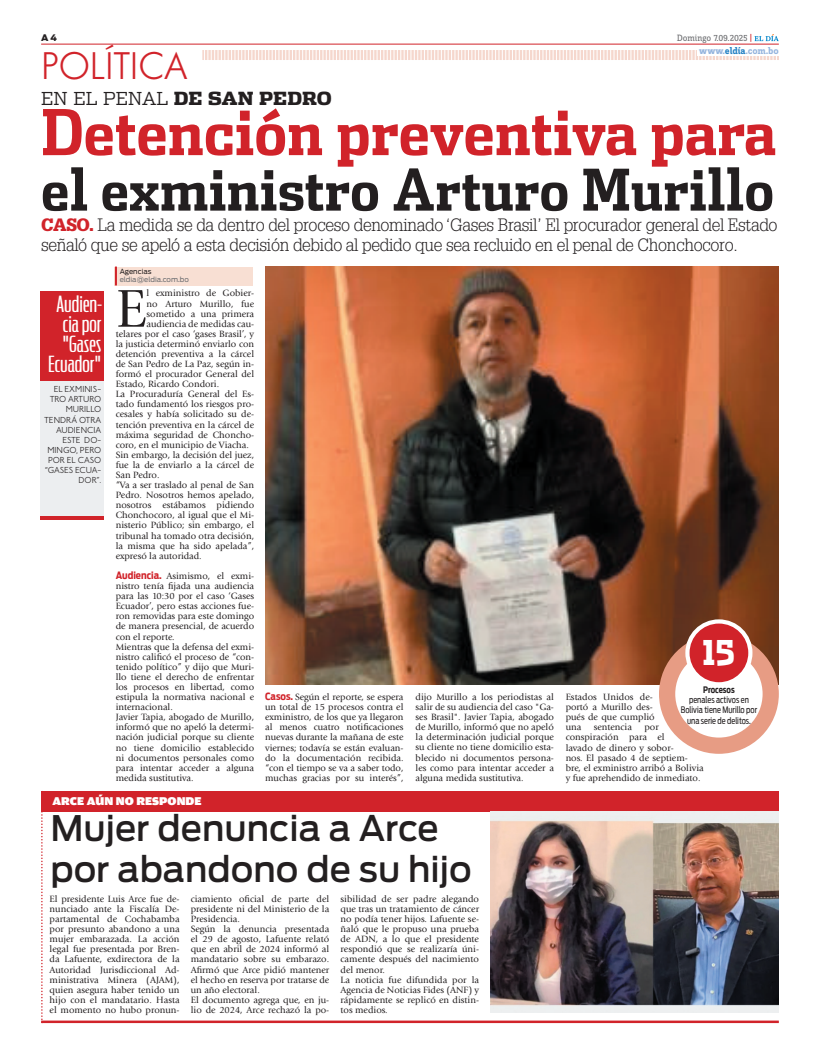
<style>
.page{position:relative;width:820px;height:1056px;background:#fff}
.page>*{position:absolute;margin:0;border:0;box-sizing:border-box;transform-origin:0 0}
.t1{font:700 63px "Dispatch Cond";letter-spacing:-.005em;color:#d1232a}
.t2{font:700 57.3px "Dispatch Cond";color:#231f20}
.t3{font:55.4px "Giovanni";color:#231f20}
.t4{font:500 35px/40.4px "Antenna";color:#231f20}
.t5{font:35px "Cg Futura Maxi Lt";color:#d1232a}
.t6{font:900 34px "Dispatch";color:#fff;scale:.8 1}
.t7{font:300 22px/20.2px "Antenna Comp";color:#fff;text-align:right;scale:1.4 1}
.t8{font:900 18px "Dispatch";color:#231f20}
.t9{font:300 17.5px/20.2px "Glypha";letter-spacing:-.02em;color:#231f20}
.t10{font:900 12px "Amplitude Wide";color:#fff}
.t11{font:700 10px "Zine Slab Dis";color:#95b5de}
.t12{font:9.5px/10.1px "Giovanni";color:#231f20}
.t13{font:9.5px "Zine Slab Dis";letter-spacing:-.01em;color:#6c6d70}
.t14{font:300 9px/10.1px "Johnston ITC";color:#231f20;text-align:right}
.t15{font:9px/10.5px "Antenna Cond";color:#231f20;text-align:center;scale:.9 1}
.t16{font:900 9px "Antenna";color:#231f20}
.t17{font:7px/8px "Antenna";color:#6c6d70}
.s1{font-weight:300}
.s2{color:#d1232a}
.s3{color:#2783c5}
.s4{font-weight:900;color:#d1232a}
.s5{color:#231f20}
.s6{font-family:"Antenna Cond";font-weight:700;font-size:10px;color:#d1232a}
.s7{font-weight:700}
</style>
<div class="page">
<div style="left:41px;top:791px;width:737px;height:20px;background:#d1232a"></div>
<img style="left:490px;top:811px;width:288px;height:201px">
<hr style="left:41px;top:1020px;width:737px;height:3px;background:#d1232a">
<svg style="left:41px;top:811px;width:2px;height:211px"></svg>
<div style="left:115px;top:267px;width:138px;height:18px;background:#f8dfd3"></div>
<svg style="left:115px;top:267px;width:2px;height:18px"></svg>
<img style="left:266px;top:266px;width:512px;height:419px">
<div style="left:658px;top:634px;width:120px;height:120px;background:#e79c84;border-radius:50%"></div>
<div style="left:675px;top:650px;width:87px;height:88px;background:#fff;border-radius:50%"></div>
<div style="left:687px;top:621px;width:63px;height:63px;background:#d1232a;border-radius:50%"></div>
<div style="left:685px;top:619px;width:67px;height:67px;border:4px solid #fff;border-radius:50%"></div>
<div style="left:41px;top:362px;width:63px;height:154px;background:#eceef0"></div>
<div style="left:41px;top:291px;width:63px;height:90px;background:#d1232a"></div>
<hr style="left:41px;top:516px;width:63px;height:3px;background:#d1232a">
<svg style="left:202px;top:50px;width:576px;height:10px"></svg>
<hr style="left:41px;top:44px;width:737px;height:1px;background:#d1232a">
<div style="left:696px;top:46px;width:82px;height:9px;background:#fff"></div>
<svg style="left:754px;top:34px;width:24px;height:7px"></svg>
<p class="t16" style="left:41px;top:33px;width:17px">A 4</p>
<p class="t5" style="left:41px;top:45px;width:148px">POLÍTICA</p>
<p class="t8" style="left:41px;top:85px;width:292px"><span class="s1">EN EL PENAL</span> DE SAN PEDRO</p>
<p class="t13" style="left:676px;top:34px;width:77px">Domingo 7.09.2025 <span class="s2">|</span></p>
<p class="t11" style="left:699px;top:45px;width:81px">www.<span class="s3">eldía</span>.com.bo</p>
<p class="t1" style="left:41px;top:93px;width:736px">Detención preventiva para</p>
<p class="t2" style="left:41px;top:154px;width:734px">el exministro Arturo Murillo</p>
<p class="t9" style="left:41px;top:214px;width:737px"><span class="s4">CASO.</span> La medida se da dentro del proceso denominado ‘Gases Brasil’ El procurador general del Estado señaló que se apeló a esta decisión debido al pedido que sea recluido en el penal de Chonchocoro.</p>
<p class="t7" style="left:48px;top:293px;width:40px">Audien&shy;cia por "Gases<br>Ecuador"</p>
<p class="t14" style="left:44px;top:384px;width:59px">EL EXMINIS-<br>TRO ARTURO<br>MURILLO<br>TENDRÁ OTRA<br>AUDIENCIA<br>ESTE DO-<br>MINGO, PERO<br>POR EL CASO “GASES ECUA-<br>DOR”.</p>
<p class="t17" style="left:120px;top:268px;width:71px"><span class="s5">Agencias </span>eldia@eldia.com.bo</p>
<p class="t3" style="left:116px;top:277px;width:32px">E</p>
<p class="t12" style="left:146px;top:288px;width:109px">l exministro de Gobier-</p>
<p class="t12" style="left:146px;top:298px;width:109px">no Arturo Murillo, fue</p>
<p class="t12" style="left:146px;top:309px;width:109px">sometido a una primera</p>
<p class="t12" style="left:146px;top:319px;width:109px">audiencia de medidas cau-</p>
<p class="t12" style="left:116px;top:329px;width:140px">telares por el caso ‘gases Brasil’, y</p>
<p class="t12" style="left:116px;top:339px;width:140px">la justicia determinó enviarlo con</p>
<p class="t12" style="left:116px;top:349px;width:140px">detención preventiva a la cárcel</p>
<p class="t12" style="left:116px;top:359px;width:140px">de San Pedro de La Paz, según in-</p>
<p class="t12" style="left:116px;top:369px;width:140px">formó el procurador General del</p>
<p class="t12" style="left:116px;top:379px;width:105px">Estado, Ricardo Condori.</p>
<p class="t12" style="left:116px;top:389px;width:140px">La Procuraduría General del Es-</p>
<p class="t12" style="left:116px;top:399px;width:140px">tado fundamentó los riesgos pro-</p>
<p class="t12" style="left:116px;top:409px;width:140px">cesales y había solicitado su de-</p>
<p class="t12" style="left:116px;top:419px;width:140px">tención preventiva en la cárcel de</p>
<p class="t12" style="left:116px;top:430px;width:140px">máxima seguridad de Choncho-</p>
<p class="t12" style="left:116px;top:440px;width:134px">coro, en el municipio de Viacha.</p>
<p class="t12" style="left:116px;top:450px;width:140px">Sin embargo, la decisión del juez,</p>
<p class="t12" style="left:116px;top:460px;width:140px">fue la de enviarlo a la cárcel de</p>
<p class="t12" style="left:116px;top:470px;width:45px">San Pedro.</p>
<p class="t12" style="left:116px;top:480px;width:140px">“Va a ser traslado al penal de San</p>
<p class="t12" style="left:116px;top:490px;width:140px">Pedro. Nosotros hemos apelado,</p>
<p class="t12" style="left:116px;top:500px;width:140px">nosotros estábamos pidiendo</p>
<p class="t12" style="left:116px;top:510px;width:140px">Chonchocoro, al igual que el Mi-</p>
<p class="t12" style="left:116px;top:520px;width:140px">nisterio Público; sin embargo, el</p>
<p class="t12" style="left:116px;top:530px;width:140px">tribunal ha tomado otra decisión,</p>
<p class="t12" style="left:116px;top:541px;width:140px">la misma que ha sido apelada”,</p>
<p class="t12" style="left:116px;top:551px;width:88px">expresó la autoridad.</p>
<p class="t12" style="left:116px;top:571px;width:140px"><span class="s6">Audiencia.</span> Asimismo, el exmi&shy;nistro tenía fijada una audiencia para las 10:30 por el caso ‘Gases<br>Ecuador’, pero estas acciones fue&shy;ron removidas para este domingo de manera presencial, de acuerdo con el reporte.<br>Mientras que la defensa del exmi&shy;nistro calificó el proceso de “con&shy;tenido político” y dijo que Muri&shy;llo tiene el derecho de enfrentar los procesos en libertad, como estipula la normativa nacional e internacional.<br>Javier Tapia, abogado de Murillo, informó que no apeló la determi&shy;nación judicial porque su cliente no tiene domicilio establecido ni documentos personales como para intentar acceder a alguna medida sustitutiva.</p>
<p class="t10" style="left:52px;top:794px;width:150px">ARCE AÚN NO RESPONDE</p>
<p class="t6" style="left:702px;top:628px;width:42px">15</p>
<p class="t15" style="left:680px;top:684px;width:86px"><span class="s7">Procesos<br></span>penales activos en<br>Bolivia tiene Murillo por una serie de delitos.</p>
<p class="t12" style="left:265px;top:692px;width:140px;text-align:justify"><span class="s6">Casos.</span> Según el reporte, se espera un total de 15 procesos contra el exministro, de los que ya llegaron al menos cuatro notificaciones nuevas durante la mañana de este viernes; todavía se están evaluan&shy;do la documentación recibida. “con el tiempo se va a saber todo, muchas gracias por su interés”,</p>
<p class="t12" style="left:565px;top:692px;width:91px">Estados Unidos de&shy;portó a Murillo des&shy;pués de que cumplió una</p>
<p class="t12" style="left:415px;top:692px;width:140px;text-align:justify">dijo Murillo a los periodistas al salir de su audiencia del caso "Ga&shy;ses Brasil". Javier Tapia, abogado de Murillo, informó que no apeló la determinación judicial porque su cliente no tiene domicilio esta&shy;blecido ni documentos persona&shy;les como para intentar acceder a alguna medida sustitutiva.</p>
<p class="t12" style="left:593px;top:722px;width:40px">sentencia</p>
<p class="t12" style="left:565px;top:722px;width:140px;text-indent:79px">por conspiración para el<br>lavado de dinero y sobor-<br>nos. El pasado 4 de septiem&shy;bre, el exministro arribó a Bolivia y fue aprehendido de inmediato.</p>
<p class="t4" style="left:50px;top:809px;width:423px">Mujer denuncia a Arce por abandono de su hijo</p>
<p class="t12" style="left:50px;top:894px;width:131px;text-align:justify">El presidente Luis Arce fue de&shy;nunciado ante la Fiscalía De&shy;partamental de Cochabamba por presunto abandono a una mujer embarazada. La acción legal fue presentada por Bren&shy;da Lafuente, exdirectora de la Autoridad Jurisdiccional Ad&shy;ministrativa Minera (AJAM), quien asegura haber tenido un hijo con el mandatario. Hasta el momento no hubo pronun-</p>
<p class="t12" style="left:191px;top:894px;width:140px">ciamiento oficial de parte del presidente ni del Ministerio de la<br>Presidencia.<br>Según la denuncia presentada el 29 de agosto, Lafuente relató que en abril de 2024 informó al mandatario sobre su embarazo.<br>Afirmó que Arce pidió mantener el hecho en reserva por tratarse de un año electoral.<br>El documento agrega que, en ju&shy;lio de 2024, Arce rechazó la po-</p>
<p class="t12" style="left:340px;top:894px;width:140px">sibilidad de ser padre alegando que tras un tratamiento de cáncer no podía tener hijos. Lafuente se&shy;ñaló que le propuso una prueba de ADN, a lo que el presidente respondió que se realizaría úni&shy;camente después del nacimiento del menor.<br>La noticia fue difundida por la<br>Agencia de Noticias Fides (ANF) y rápidamente se replicó en distin&shy;tos medios.</p>
</div>
